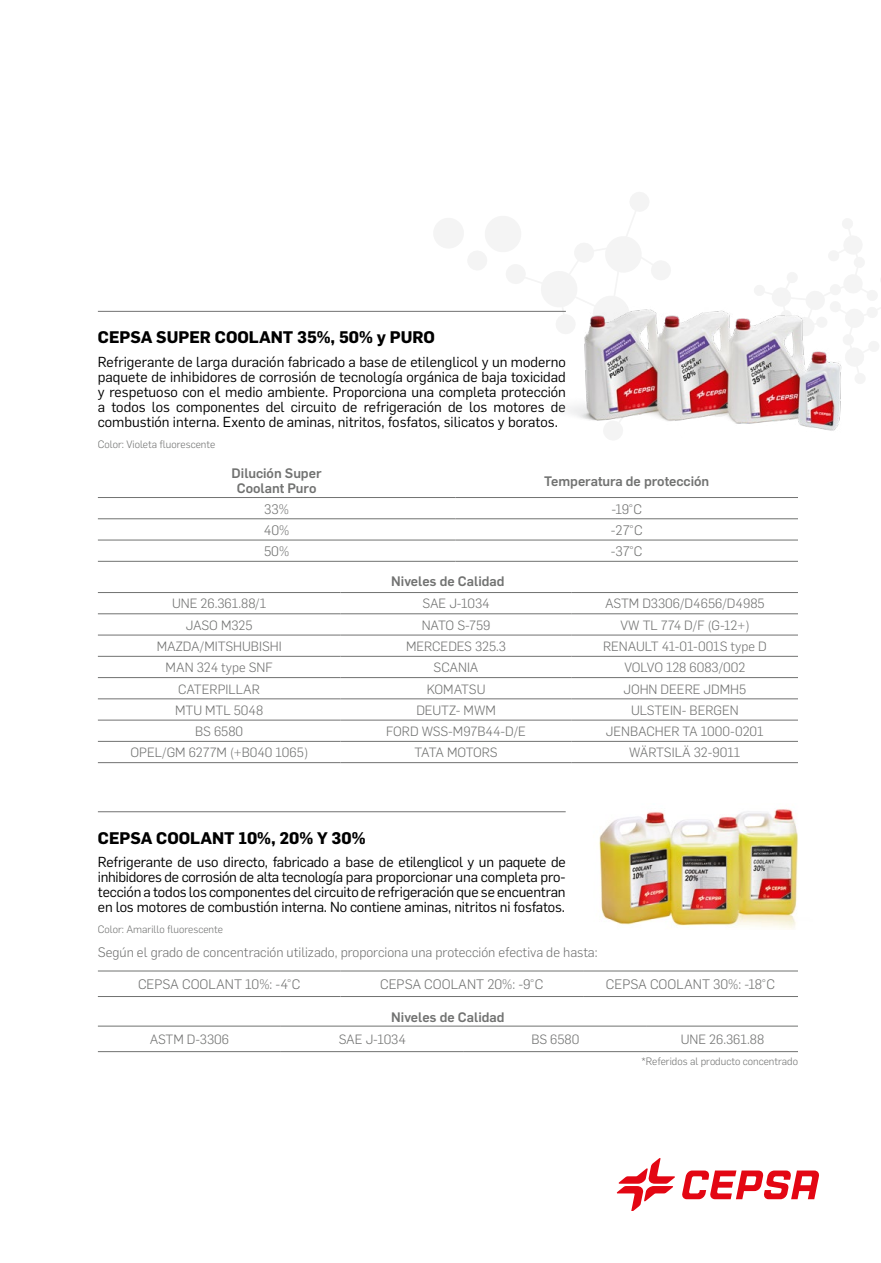
<style>
.page{position:relative;width:881px;height:1263px;background:#fff}
.page>*{position:absolute;margin:0;border:0;box-sizing:border-box;transform-origin:0 0}
.t1{font:700 16.5px "Flama";color:#000}
.t2{font:14.25px/15px "Flama";letter-spacing:-.01em;color:#000;text-align:justify}
.t3{font:300 13.5px "Flama";color:#717271}
.t4{font:500 13.5px/15px "Flama";color:#717271;text-align:center}
.t5{font:300 13.2px "Flama";color:#717271}
.t6{font:300 13.2px "Flama";letter-spacing:-.03em;color:#717271}
.t7{font:300 10.5px "Flama";color:#717271}
</style>
<div class="page">
<svg style="left:432px;top:192px;width:448px;height:192px"></svg>
<hr style="left:98px;top:497px;width:357px;height:1px;background:#717271">
<hr style="left:455px;top:497px;width:342px;height:1px;background:#717271">
<hr style="left:98px;top:518px;width:357px;height:1px;background:#717271">
<hr style="left:455px;top:518px;width:342px;height:1px;background:#717271">
<hr style="left:98px;top:540px;width:357px;height:1px;background:#717271">
<hr style="left:455px;top:540px;width:342px;height:1px;background:#717271">
<hr style="left:98px;top:561px;width:357px;height:1px;background:#717271">
<hr style="left:455px;top:561px;width:342px;height:1px;background:#717271">
<hr style="left:98px;top:592px;width:242px;height:1px;background:#717271">
<hr style="left:340px;top:592px;width:231px;height:1px;background:#717271">
<hr style="left:571px;top:592px;width:226px;height:1px;background:#717271">
<hr style="left:98px;top:613px;width:242px;height:1px;background:#717271">
<hr style="left:340px;top:613px;width:231px;height:1px;background:#717271">
<hr style="left:571px;top:613px;width:226px;height:1px;background:#717271">
<hr style="left:98px;top:635px;width:242px;height:1px;background:#717271">
<hr style="left:340px;top:635px;width:231px;height:1px;background:#717271">
<hr style="left:571px;top:635px;width:226px;height:1px;background:#717271">
<hr style="left:98px;top:656px;width:242px;height:1px;background:#717271">
<hr style="left:340px;top:656px;width:231px;height:1px;background:#717271">
<hr style="left:571px;top:656px;width:226px;height:1px;background:#717271">
<hr style="left:98px;top:677px;width:242px;height:1px;background:#717271">
<hr style="left:340px;top:677px;width:231px;height:1px;background:#717271">
<hr style="left:571px;top:677px;width:226px;height:1px;background:#717271">
<hr style="left:98px;top:699px;width:242px;height:1px;background:#717271">
<hr style="left:340px;top:699px;width:231px;height:1px;background:#717271">
<hr style="left:571px;top:699px;width:226px;height:1px;background:#717271">
<hr style="left:98px;top:720px;width:242px;height:1px;background:#717271">
<hr style="left:340px;top:720px;width:231px;height:1px;background:#717271">
<hr style="left:571px;top:720px;width:226px;height:1px;background:#717271">
<hr style="left:98px;top:741px;width:242px;height:1px;background:#717271">
<hr style="left:340px;top:741px;width:231px;height:1px;background:#717271">
<hr style="left:571px;top:741px;width:226px;height:1px;background:#717271">
<hr style="left:98px;top:762px;width:242px;height:1px;background:#717271">
<hr style="left:340px;top:762px;width:231px;height:1px;background:#717271">
<hr style="left:571px;top:762px;width:226px;height:1px;background:#717271">
<hr style="left:98px;top:311px;width:467px;height:1px;background:#717271">
<hr style="left:98px;top:811px;width:467px;height:1px;background:#717271">
<hr style="left:98px;top:1026px;width:183px;height:1px;background:#717271">
<hr style="left:281px;top:1026px;width:182px;height:1px;background:#717271">
<hr style="left:463px;top:1026px;width:183px;height:1px;background:#717271">
<hr style="left:646px;top:1026px;width:151px;height:1px;background:#717271">
<hr style="left:98px;top:1051px;width:183px;height:1px;background:#717271">
<hr style="left:281px;top:1051px;width:182px;height:1px;background:#717271">
<hr style="left:463px;top:1051px;width:183px;height:1px;background:#717271">
<hr style="left:646px;top:1051px;width:151px;height:1px;background:#717271">
<hr style="left:98px;top:971px;width:242px;height:1px;background:#717271">
<hr style="left:340px;top:971px;width:243px;height:1px;background:#717271">
<hr style="left:583px;top:971px;width:214px;height:1px;background:#717271">
<hr style="left:98px;top:996px;width:242px;height:1px;background:#717271">
<hr style="left:340px;top:996px;width:243px;height:1px;background:#717271">
<hr style="left:583px;top:996px;width:214px;height:1px;background:#717271">
<img style="left:599px;top:809px;width:199px;height:120px">
<img style="left:559px;top:296px;width:290px;height:144px">
<svg style="left:682px;top:1170px;width:137px;height:29px"></svg>
<svg style="left:616px;top:1158px;width:59px;height:53px"></svg>
<p class="t1" style="left:98px;top:325px;width:338px">CEPSA SUPER COOLANT 35%, 50% y PURO</p>
<p class="t2" style="left:98px;top:353px;width:469px">Refrigerante de larga duración fabricado a base de etilenglicol y un moderno paquete de inhibidores de corrosión de tecnología orgánica de baja toxicidad y respetuoso con el medio ambiente. Proporciona una completa protección a todos los componentes del circuito de refrigeración de los motores de combustión interna. Exento de aminas, nitritos, fosfatos, silicatos y boratos.</p>
<p class="t7" style="left:98px;top:436px;width:119px">Color: Violeta fluorescente</p>
<p class="t4" style="left:231px;top:465px;width:91px">Dilución Super<br>Coolant Puro</p>
<p class="t4" style="left:544px;top:473px;width:166px">Temperatura de protección</p>
<p class="t3" style="left:264px;top:499px;width:26px">33%</p>
<p class="t3" style="left:611px;top:499px;width:32px">-19°C</p>
<p class="t3" style="left:264px;top:520px;width:27px">40%</p>
<p class="t3" style="left:610px;top:520px;width:33px">-27°C</p>
<p class="t3" style="left:264px;top:541px;width:27px">50%</p>
<p class="t3" style="left:610px;top:541px;width:33px">-37°C</p>
<p class="t4" style="left:391px;top:573px;width:115px">Niveles de Calidad</p>
<p class="t5" style="left:172px;top:594px;width:96px">UNE 26.361.88/1</p>
<p class="t5" style="left:422px;top:594px;width:69px">SAE J-1034</p>
<p class="t5" style="left:605px;top:594px;width:161px">ASTM D3306/D4656/D4985</p>
<p class="t5" style="left:186px;top:615px;width:68px">JASO M325</p>
<p class="t5" style="left:421px;top:615px;width:70px">NATO S-759</p>
<p class="t5" style="left:620px;top:615px;width:130px">VW TL 774 D/F (G-12+)</p>
<p class="t5" style="left:157px;top:636px;width:126px">MAZDA/MITSHUBISHI</p>
<p class="t5" style="left:406px;top:636px;width:101px">MERCEDES 325.3</p>
<p class="t5" style="left:602px;top:636px;width:165px">RENAULT 41-01-001S type D</p>
<p class="t5" style="left:165px;top:658px;width:108px">MAN 324 type SNF</p>
<p class="t5" style="left:433px;top:658px;width:46px">SCANIA</p>
<p class="t5" style="left:624px;top:658px;width:122px">VOLVO 128 6083/002</p>
<p class="t5" style="left:178px;top:679px;width:83px">CATERPILLAR</p>
<p class="t5" style="left:426px;top:679px;width:60px">KOMATSU</p>
<p class="t5" style="left:623px;top:679px;width:124px">JOHN DEERE JDMH5</p>
<p class="t5" style="left:175px;top:700px;width:90px">MTU MTL 5048</p>
<p class="t5" style="left:416px;top:700px;width:81px">DEUTZ- MWM</p>
<p class="t5" style="left:630px;top:700px;width:109px">ULSTEIN- BERGEN</p>
<p class="t5" style="left:195px;top:721px;width:50px">BS 6580</p>
<p class="t5" style="left:386px;top:721px;width:141px">FORD WSS-M97B44-D/E</p>
<p class="t5" style="left:605px;top:721px;width:159px">JENBACHER TA 1000-0201</p>
<p class="t5" style="left:130px;top:743px;width:179px">OPEL/GM 6277M (+B040 1065)</p>
<p class="t6" style="left:414px;top:743px;width:85px">TATA MOTORS</p>
<p class="t5" style="left:629px;top:743px;width:112px">WÄRTSILÄ 32-9011</p>
<p class="t1" style="left:98px;top:825px;width:269px">CEPSA COOLANT 10%, 20% Y 30%</p>
<p class="t2" style="left:98px;top:854px;width:469px">Refrigerante de uso directo, fabricado a base de etilenglicol y un paquete de inhibidores de corrosión de alta tecnología para proporcionar una completa pro&shy;tección a todos los componentes del circuito de refrigeración que se encuentran en los motores de combustión interna. No contiene aminas, nitritos ni fosfatos.</p>
<p class="t3" style="left:98px;top:942px;width:501px">Según el grado de concentración utilizado, proporciona una protección efectiva de hasta:</p>
<p class="t7" style="left:98px;top:922px;width:127px">Color: Amarillo fluorescente</p>
<p class="t3" style="left:138px;top:974px;width:164px">CEPSA COOLANT 10%: -4°C</p>
<p class="t3" style="left:380px;top:974px;width:165px">CEPSA COOLANT 20%: -9°C</p>
<p class="t3" style="left:605px;top:974px;width:170px">CEPSA COOLANT 30%: -18°C</p>
<p class="t4" style="left:391px;top:1009px;width:115px">Niveles de Calidad</p>
<p class="t5" style="left:150px;top:1029px;width:81px">ASTM D-3306</p>
<p class="t5" style="left:338px;top:1029px;width:69px">SAE J-1034</p>
<p class="t5" style="left:531px;top:1029px;width:50px">BS 6580</p>
<p class="t5" style="left:680px;top:1029px;width:85px">UNE 26.361.88</p>
<p class="t7" style="left:641px;top:1054px;width:158px">*Referidos al producto concentrado</p>
</div>
